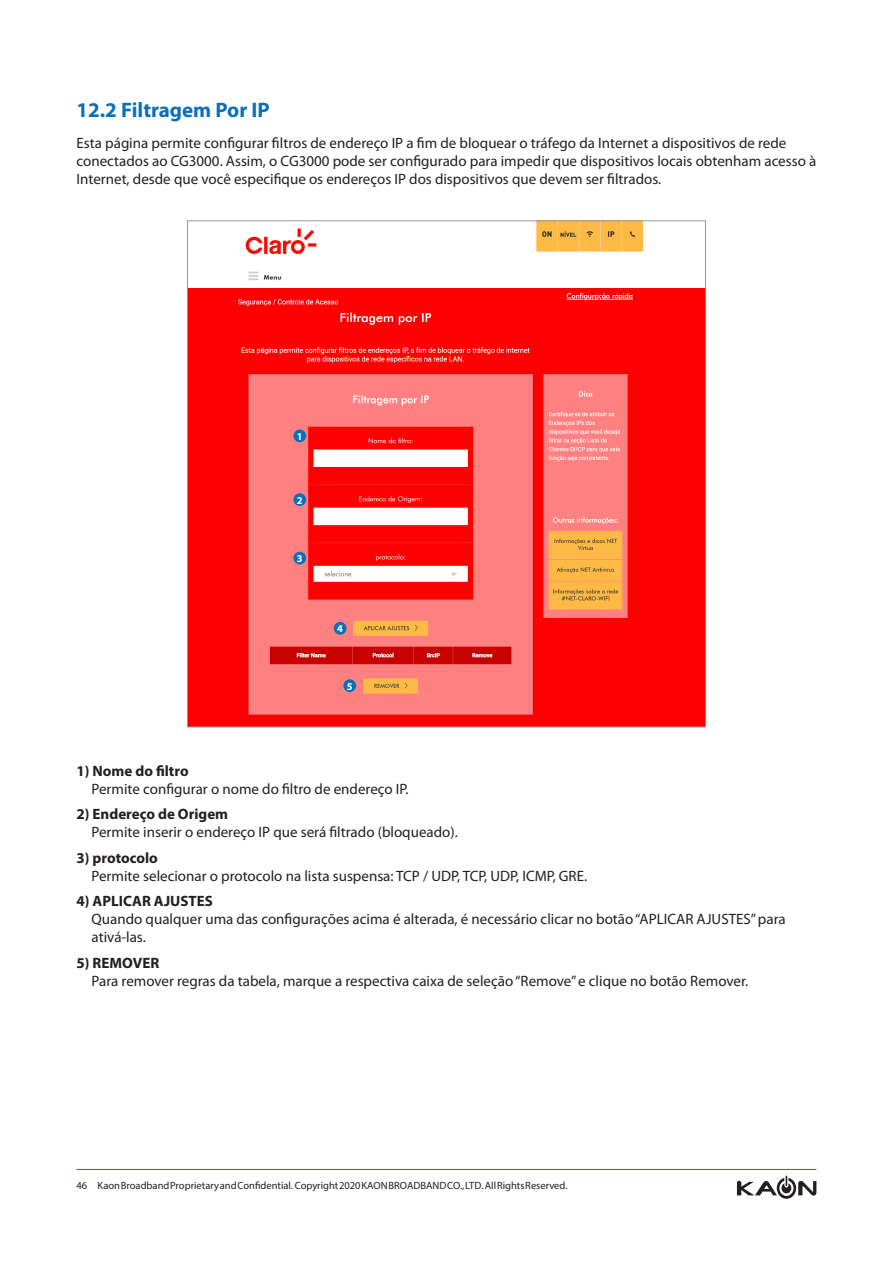
<style>
.page{position:relative;width:893px;height:1263px;background:#fff}
.page>*{position:absolute;margin:0;border:0;box-sizing:border-box;transform-origin:0 0}
.t1{font:700 21px "Myriad Pro";color:#0970b9}
.t2{font:15px/18px "Myriad Pro";color:#231f20}
.t3{font:700 15px "Myriad Pro";color:#231f20}
.t4{font:10.5px "Myriad Pro";color:#231f20}
.t5{font:700 10.5px "Myriad Pro";color:#fff}
</style>
<div class="page">
<svg style="left:737px;top:1175px;width:79px;height:24px"></svg>
<hr style="left:77px;top:1169px;width:739px;height:1px;background:#0970b9">
<img style="left:189px;top:223px;width:515px;height:502px">
<div style="left:293px;top:429px;width:13px;height:13px;background:#0970b9;border-radius:50%"></div>
<div style="left:293px;top:493px;width:13px;height:13px;background:#0970b9;border-radius:50%"></div>
<div style="left:293px;top:552px;width:13px;height:12px;background:#0970b9;border-radius:50%"></div>
<div style="left:334px;top:622px;width:13px;height:13px;background:#0970b9;border-radius:50%"></div>
<div style="left:343px;top:679px;width:13px;height:13px;background:#0970b9;border-radius:50%"></div>
<h1 class="t1" style="left:77px;top:97px;width:195px">12.2 Filtragem Por IP</h1>
<p class="t2" style="left:77px;top:133px;width:741px">Esta página permite configurar filtros de endereço IP a fim de bloquear o tráfego da Internet a dispositivos de rede conectados ao CG3000. Assim, o CG3000 pode ser configurado para impedir que dispositivos locais obtenham acesso à<br>Internet, desde que você especifique os endereços IP dos dispositivos que devem ser filtrados.</p>
<p class="t5" style="left:297px;top:429px;width:7px">1</p>
<p class="t5" style="left:297px;top:493px;width:7px">2</p>
<p class="t5" style="left:297px;top:552px;width:7px">3</p>
<p class="t5" style="left:337px;top:622px;width:7px">4</p>
<p class="t5" style="left:347px;top:679px;width:7px">5</p>
<p class="t3" style="left:77px;top:761px;width:114px">1) Nome do filtro</p>
<p class="t2" style="left:92px;top:780px;width:318px">Permite configurar o nome do filtro de endereço IP.</p>
<p class="t3" style="left:77px;top:804px;width:153px">2) Endereço de Origem</p>
<p class="t2" style="left:92px;top:823px;width:368px">Permite inserir o endereço IP que será filtrado (bloqueado).</p>
<p class="t3" style="left:77px;top:848px;width:83px">3) protocolo</p>
<p class="t2" style="left:92px;top:867px;width:497px">Permite selecionar o protocolo na lista suspensa: TCP / UDP, TCP, UDP, ICMP, GRE.</p>
<p class="t3" style="left:77px;top:891px;width:138px">4) APLICAR AJUSTES</p>
<p class="t2" style="left:92px;top:910px;width:696px">Quando qualquer uma das configurações acima é alterada, é necessário clicar no botão “APLICAR AJUSTES” para ativá-las.</p>
<p class="t3" style="left:77px;top:953px;width:84px">5) REMOVER</p>
<p class="t2" style="left:92px;top:972px;width:658px">Para remover regras da tabela, marque a respectiva caixa de seleção “Remove” e clique no botão Remover.</p>
<p class="t4" style="left:77px;top:1179px;width:492px">46 Kaon Broadband Proprietary and Confidential. Copyright 2020 KAON BROADBAND CO., LTD. All Rights Reserved.</p>
</div>
